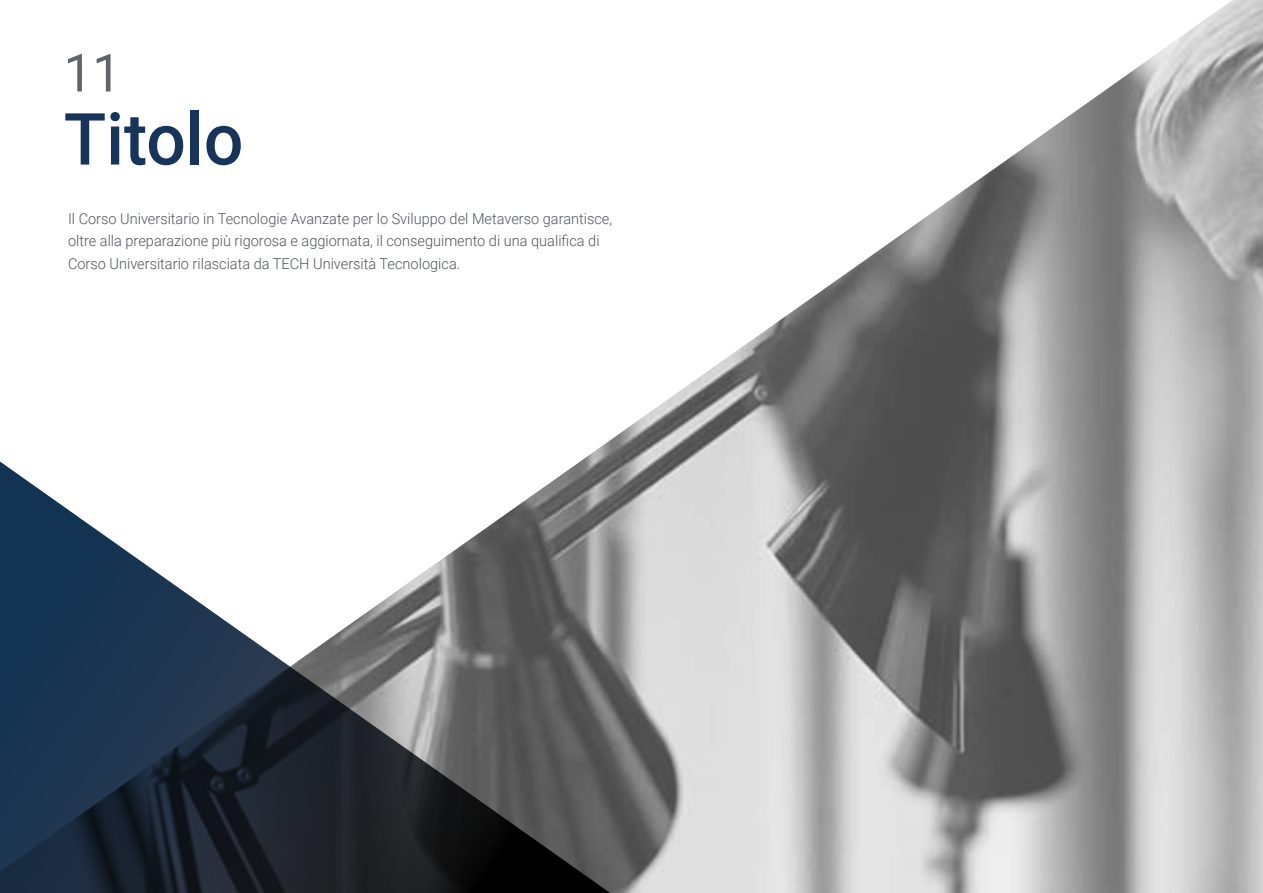
<style>
.page{position:relative;width:1263px;height:893px;background:#fff}
.page>*{position:absolute;margin:0;border:0;box-sizing:border-box;transform-origin:0 0}
.t1{font:500 72px "Roboto";color:#17355b}
.t2{font:52.5px "Roboto";color:#61646a}
.t3{font:300 15px/22.5px "Roboto";color:#52555b}
</style>
<div class="page">
<img style="left:602px;top:0;width:661px;height:893px">
<svg style="left:0;top:446px;width:640px;height:447px"></svg>
<h2 class="t2" style="left:64px;top:36px;width:59px">11</h2>
<h1 class="t1" style="left:64px;top:89px;width:181px">Titolo</h1>
<p class="t3" style="left:68px;top:207px;width:546px">Il Corso Universitario in Tecnologie Avanzate per lo Sviluppo del Metaverso garantisce, oltre alla preparazione più rigorosa e aggiornata, il conseguimento di una qualifica di<br>Corso Universitario rilasciata da TECH Università Tecnologica.</p>
</div>
